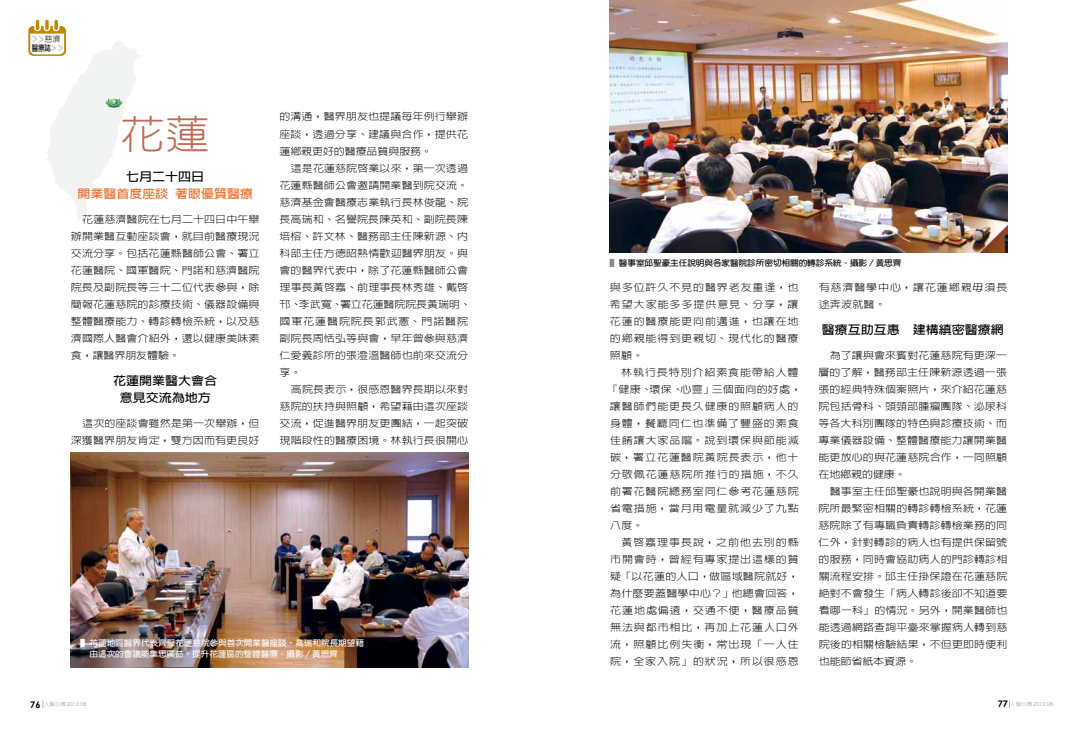
<style>
.page{position:relative;width:1078px;height:738px;background:#fff}
.page>*{position:absolute;margin:0;border:0;box-sizing:border-box;transform-origin:0 0}
.t1{font:300 39.6px "Yen Round";color:#bc6d55;scale:1.11 1}
.t2{font:700 11.7px/17px "Lin Gothic";color:#000;text-align:center;scale:1.11 1}
.t3{font:700 11.7px "Lin Gothic";color:#e96d2b;scale:1.11 1}
.t4{font:300 9.9px/17px "Lin Gothic";letter-spacing:.01em;color:#000;text-align:justify;scale:1.11 1}
.t5{font:300 9.9px/17px "Lin Gothic";letter-spacing:.08em;color:#000;scale:1.11 1}
.t6{font:700 8.1px/11px "Yen Round";letter-spacing:-.01em;color:#fff;scale:1.11 1}
.t7{font:700 8.1px "Yen Round";letter-spacing:-.01em;color:#000;scale:1.07 1}
.t8{font:900 8px/9px "Lin Gothic";color:#d3d2be;scale:.8 1}
.t9{font:5.6px "Century Gothic";color:#9fa0a0}
.s1{font-weight:300;color:#000}
.s2{font-weight:700;color:#000}
.s3{color:#898989}
.s4{font-weight:700;font-size:9.1px;color:#000}
.s5{font-family:"Lin Gothic";font-weight:300;font-size:5.1px}
</style>
<div class="page">
<svg style="left:28px;top:20px;width:113px;height:201px"></svg>
<img style="left:105px;top:98px;width:17px;height:9px">
<img style="left:609px;top:0;width:397px;height:252px">
<img style="left:71px;top:452px;width:397px;height:214px">
<p class="t8" style="left:32px;top:35px;width:41px">＞＞<span class="s1">慈濟</span><span class="s2">醫療誌</span>＞＞</p>
<h1 class="t1" style="left:121px;top:114px;width:81px">花蓮</h1>
<p class="t2" style="left:126px;top:167px;width:72px">七月二十四日</p>
<p class="t3" style="left:77px;top:187px;width:160px">開業醫首度座談 著眼優質醫療</p>
<p class="t4" style="left:71px;top:210px;width:171px;text-indent:11px">花蓮慈濟醫院在七月二十四日中午舉辦開業醫互動座談會，就目前醫療現況交流分享。包括花蓮縣醫師公會、署立花蓮醫院、國軍醫院、門諾和慈濟醫院院長及副院長等三十二位代表參與，除簡報花蓮慈院的診療技術、儀器設備與整體醫療能力、轉診轉檢系統，以及慈濟國際人醫會介紹外，還以健康美味素食，讓醫界朋友體驗。</p>
<p class="t2" style="left:113px;top:372px;width:95px">花蓮開業醫大會合意見交流為地方</p>
<p class="t4" style="left:71px;top:414px;width:171px;text-align:right">這次的座談會雖然是第一次舉辦，但深獲醫界朋友肯定，雙方因而有更良好</p>
<p class="t4" style="left:279px;top:108px;width:171px">的溝通，醫界朋友也提議每年例行舉辦座談，透過分享、建議與合作，提供花蓮鄉親更好的醫療品質與服務。</p>
<p class="t4" style="left:279px;top:159px;width:174px;text-align:left;text-indent:11px">這是花蓮慈院啟業以來，第一次透過花蓮縣醫師公會邀請開業醫到院交流。慈濟基金會醫療志業執行長林俊龍、院長高瑞和、名譽院長陳英和、副院長陳培榕、許文林、醫務部主任陳新源、內科部主任方德昭熱情歡迎醫界朋友。與會的醫界代表中，除了花蓮縣醫師公會理事長黃啟嘉、前理事長林秀雄、戴啟邗、李武寬、署立花蓮醫院院長黃瑞明、國軍花蓮醫院院長郭武憲、門諾醫院副院長周恬弘等與會，早年曾參與慈濟仁愛義診所的張澄溫醫師也前來交流分享。</p>
<p class="t4" style="left:279px;top:380px;width:171px;text-indent:11px">高院長表示，很感恩醫界長期以來對慈院的扶持與照顧，希望藉由這次座談交流，促進醫界朋友更團結，一起突破現階段性的醫療困境。林執行長很開心</p>
<p class="t6" style="left:90px;top:637px;width:249px;text-indent:-9px">▌花蓮地區醫界代表齊聚花蓮慈院參與首次開業醫座談，高瑞和院長期望藉由這次的會議能集思廣益，提升花蓮區的整體醫療。攝影／黃思齊</p>
<p class="t7" style="left:609px;top:259px;width:274px"><span class="s3">▌</span>醫事室邱聖豪主任說明與各家醫院診所密切相關的轉診系統。攝影／黃思齊</p>
<p class="t4" style="left:609px;top:278px;width:171px">與多位許久不見的醫界老友重逢，也希望大家能多多提供意見、分享，讓花蓮的醫療能更向前邁進，也讓在地的鄉親能得到更親切、現代化的醫療照顧。</p>
<p class="t5" style="left:607px;top:363px;width:176px;text-indent:14px">林執行長特別介紹素食能帶給人體「健康、環保、心靈」三個面向的好處，讓醫師們能更長久健康的照顧病人的身體，餐廳同仁也準備了豐盛的素食佳餚讓大家品嚐。說到環保與節能減碳，署立花蓮醫院黃院長表示，他十分敬佩花蓮慈院所推行的措施，不久前署花醫院總務室同仁參考花蓮慈院省電措施，當月用電量就減少了九點八度。</p>
<p class="t4" style="left:610px;top:533px;width:171px;text-indent:11px">黃啟嘉理事長說，之前他去別的縣市開會時，曾經有專家提出這樣的質疑「以花蓮的人口，做區域醫院就好，為什麼要蓋醫學中心？」他總會回答，花蓮地處偏遠，交通不便，醫療品質無法與都市相比，再加上花蓮人口外流，照顧比例失衡，常出現「一人住院，全家入院」的狀況，所以很感恩</p>
<p class="t5" style="left:818px;top:278px;width:171px">有慈濟醫學中心，讓花蓮鄉親毋須長途奔波就醫。</p>
<p class="t2" style="left:821px;top:320px;width:165px">醫療互助互惠 建構縝密醫療網</p>
<p class="t4" style="left:818px;top:346px;width:171px;text-indent:11px">為了讓與會來賓對花蓮慈院有更深一層的了解，醫務部主任陳新源透過一張張的經典特殊個案照片，來介紹花蓮慈院包括骨科、頭頸部腫瘤團隊、泌尿科等各大科別團隊的特色與診療技術、而專業儀器設備、整體醫療能力讓開業醫能更放心的與花蓮慈院合作，一同照顧在地鄉親的健康。</p>
<p class="t4" style="left:818px;top:482px;width:172px;text-indent:11px">醫事室主任邱聖豪也說明與各開業醫院所最緊密相關的轉診轉檢系統，花蓮慈院除了有專職負責轉診轉檢業務的同仁外，針對轉診的病人也有提供保留號的服務，同時會協助病人的門診轉診相關流程安排。邱主任掛保證在花蓮慈院絕對不會發生「病人轉診後卻不知道要看哪一科」的情況。另外，開業醫師也能透過網路查詢平臺來掌握病人轉到慈院後的相關檢驗結果，不但更即時便利也能節省紙本資源。</p>
<p class="t9" style="left:30px;top:700px;width:58px"><span class="s4">76</span> <span class="s5">人醫心傳</span>2012.08</p>
<p class="t9" style="left:997px;top:700px;width:57px"><span class="s4">77</span> <span class="s5">人醫心傳</span>2012.08</p>
</div>
